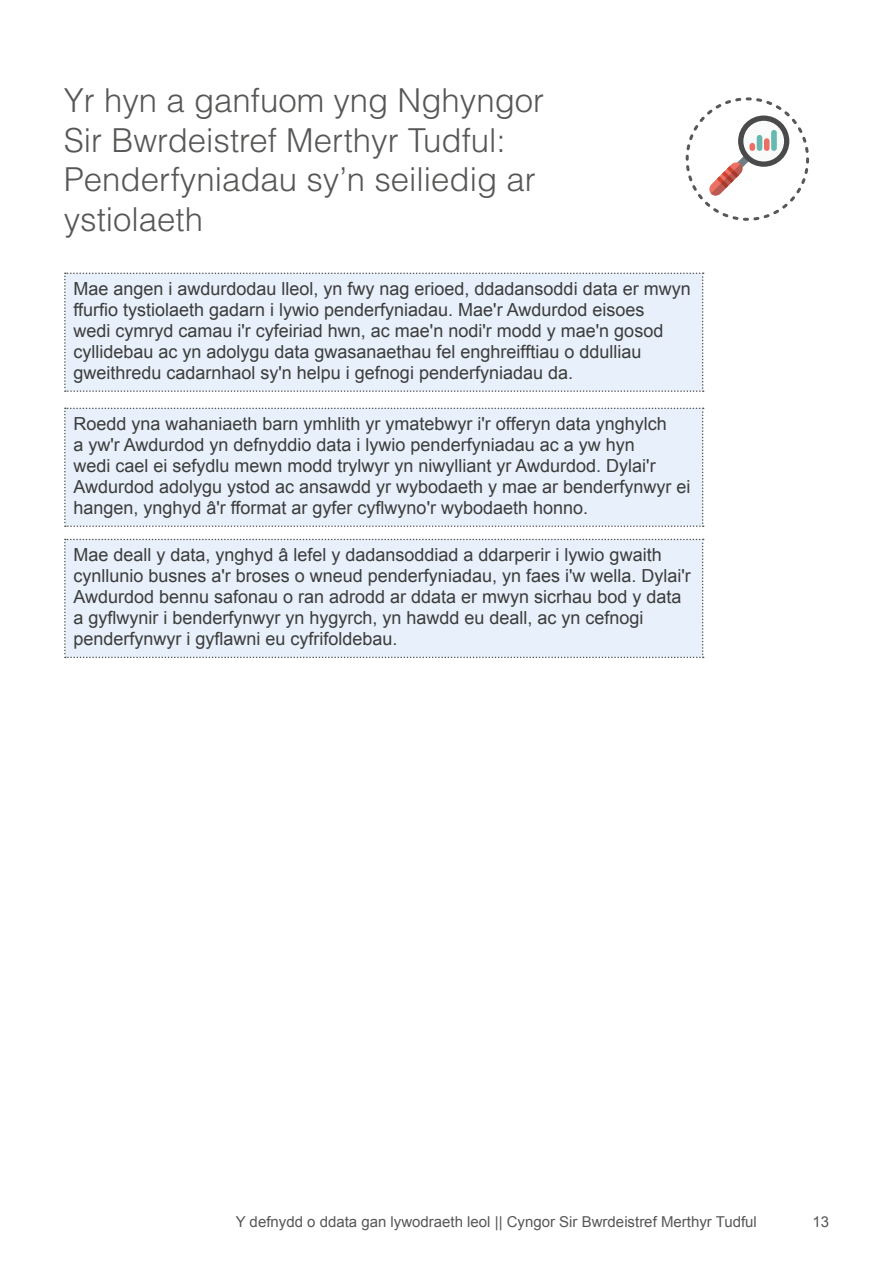
<style>
.page{position:relative;width:893px;height:1263px;background:#fff}
.page>*{position:absolute;margin:0;border:0;box-sizing:border-box;transform-origin:0 0}
.Grey_Heading{font:300 33px/39.6px "Helvetica LT Std";color:#575756}
.body{font:18px/21px "Arial";color:#3c3c3b}
.t1{font:15px "Arial";color:#575756}
</style>
<div class="page">
<div style="left:64px;top:272px;width:640px;height:120px;background:#e7f0fb"></div>
<div style="left:64px;top:408px;width:640px;height:119px;background:#e7f0fb"></div>
<div style="left:64px;top:539px;width:640px;height:119px;background:#e7f0fb"></div>
<svg style="left:686px;top:97px;width:123px;height:124px"></svg>
<h2 class="Grey_Heading" style="left:64px;top:80px;width:482px">Yr hyn a ganfuom yng Nghyngor<br>Sir Bwrdeistref Merthyr Tudful:<br>Penderfyniadau sy’n seiliedig ar ystiolaeth</h2>
<p class="body" style="left:73px;top:278px;width:619px">Mae angen i awdurdodau lleol, yn fwy nag erioed, ddadansoddi data er mwyn ffurfio tystiolaeth gadarn i lywio penderfyniadau. Mae'r Awdurdod eisoes<br>wedi cymryd camau i'r cyfeiriad hwn, ac mae'n nodi'r modd y mae'n gosod cyllidebau ac yn adolygu data gwasanaethau fel enghreifftiau o ddulliau gweithredu cadarnhaol sy'n helpu i gefnogi penderfyniadau da.</p>
<p class="body" style="left:73px;top:413px;width:618px">Roedd yna wahaniaeth barn ymhlith yr ymatebwyr i'r offeryn data ynghylch<br>a yw'r Awdurdod yn defnyddio data i lywio penderfyniadau ac a yw hyn<br>wedi cael ei sefydlu mewn modd trylwyr yn niwylliant yr Awdurdod. Dylai'r Awdurdod adolygu ystod ac ansawdd yr wybodaeth y mae ar benderfynwyr ei hangen, ynghyd â'r fformat ar gyfer cyflwyno'r wybodaeth honno.</p>
<p class="body" style="left:73px;top:544px;width:619px">Mae deall y data, ynghyd â lefel y dadansoddiad a ddarperir i lywio gwaith cynllunio busnes a'r broses o wneud penderfyniadau, yn faes i'w wella. Dylai'r Awdurdod bennu safonau o ran adrodd ar ddata er mwyn sicrhau bod y data a gyflwynir i benderfynwyr yn hygyrch, yn hawdd eu deall, ac yn cefnogi penderfynwyr i gyflawni eu cyfrifoldebau.</p>
<p class="t1" style="left:236px;top:1212px;width:523px">Y defnydd o ddata gan lywodraeth leol || Cyngor Sir Bwrdeistref Merthyr Tudful</p>
<p class="t1" style="left:812px;top:1212px;width:18px">13</p>
</div>
